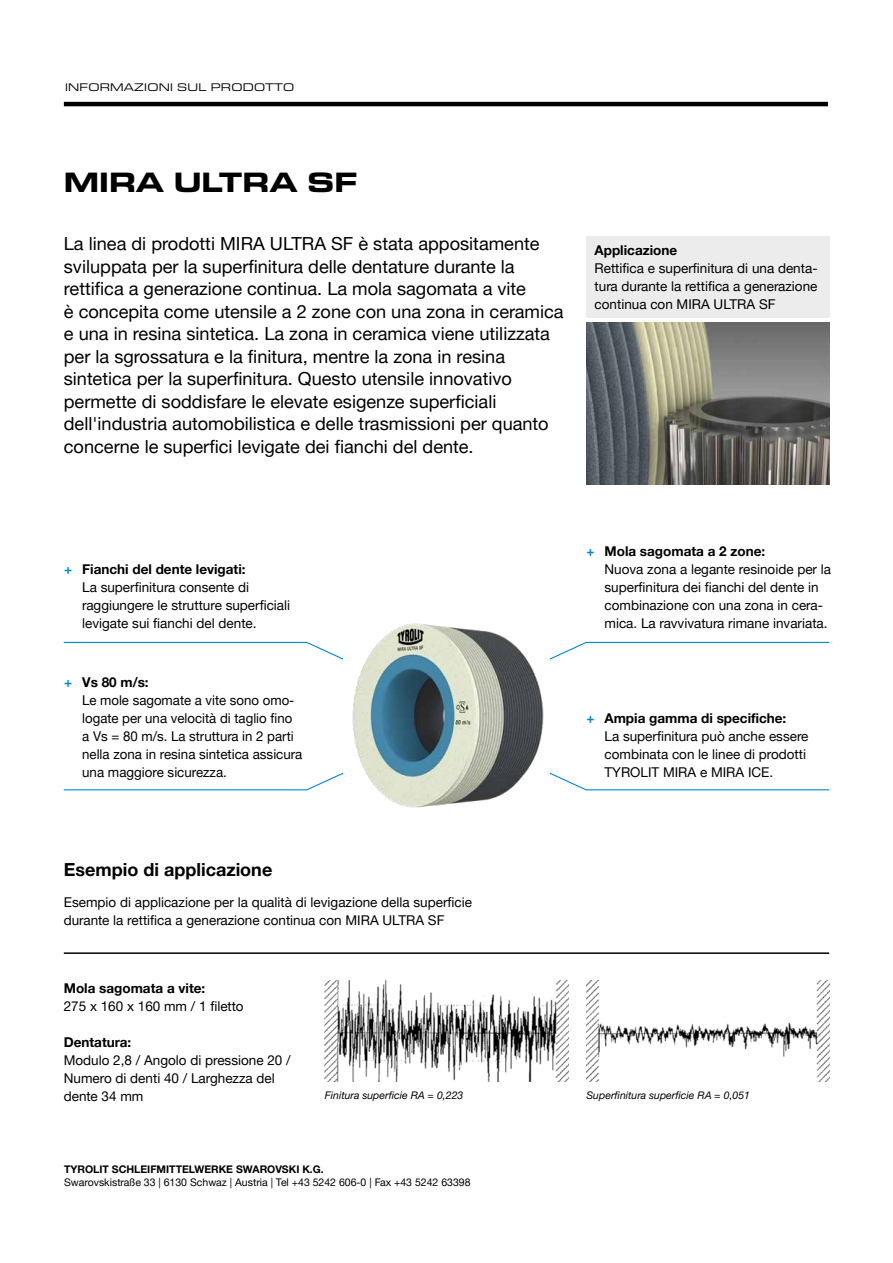
<style>
.page{position:relative;width:893px;height:1263px;background:#fff}
.page>*{position:absolute;margin:0;border:0;box-sizing:border-box;transform-origin:0 0}
.t1{font:700 expanded 28.5px "Eurostile Next W1 G";color:#000}
.t2{font:18px/22.5px "Helvetica Neue LTW1 G";color:#000}
.t3{font:700 18px "Helvetica Neue LTW1 G";color:#000}
.t4{font:13.5px/18px "Helvetica Neue LTW1 G";color:#000}
.t5{font:700 13.5px "Helvetica Neue LTW1 G";color:#000}
.t6{font:expanded 11.25px "Eurostile Next W1 G";letter-spacing:.02em;color:#000}
.t7{font:10.5px "Helvetica Neue LTW1 G";color:#000}
.t8{font:italic 10.5px "Helvetica Neue LTW1 G";color:#000}
.t9{font:700 10.5px "Helvetica Neue LTW1 G";color:#000}
.s1{font-weight:700;color:#008ad2}
.s2{font-weight:700}
</style>
<div class="page">
<img style="left:352px;top:623px;width:192px;height:185px">
<hr style="left:64px;top:102px;width:764px;height:4px;background:#000">
<img style="left:325px;top:980px;width:243px;height:102px">
<img style="left:586px;top:980px;width:244px;height:102px">
<svg style="left:63px;top:641px;width:281px;height:19px"></svg>
<svg style="left:63px;top:772px;width:281px;height:19px"></svg>
<svg style="left:549px;top:641px;width:281px;height:19px"></svg>
<svg style="left:549px;top:772px;width:281px;height:19px"></svg>
<hr style="left:64px;top:952px;width:765px;height:2px;background:#000">
<img style="left:586px;top:322px;width:244px;height:163px">
<div style="left:586px;top:237px;width:243px;height:81px;background:#ececec"></div>
<p class="t6" style="left:65px;top:80px;width:231px">INFORMAZIONI SUL PRODOTTO</p>
<h1 class="t1" style="left:64px;top:163px;width:295px">MIRA ULTRA SF</h1>
<p class="t2" style="left:64px;top:233px;width:501px">La linea di prodotti MIRA ULTRA SF è stata appositamente sviluppata per la superfinitura delle dentature durante la rettifica a generazione continua. La mola sagomata a vite<br>è concepita come utensile a 2 zone con una zona in ceramica e una in resina sintetica. La zona in ceramica viene utilizzata per la sgrossatura e la finitura, mentre la zona in resina sintetica per la superfinitura. Questo utensile innovativo permette di soddisfare le elevate esigenze superficiali dell'industria automobilistica e delle trasmissioni per quanto concerne le superfici levigate dei fianchi del dente.</p>
<p class="t5" style="left:595px;top:242px;width:84px">Applicazione</p>
<p class="t4" style="left:595px;top:259px;width:224px;text-align:justify">Rettifica e superfinitura di una denta&shy;tura durante la rettifica a generazione continua con MIRA ULTRA SF</p>
<p class="t4" style="left:82px;top:560px;width:209px;text-indent:-18px"><span class="s1">+</span> <span class="s2">Fianchi del dente levigati:<br></span>La superfinitura consente di raggiungere le strutture superficiali levigate sui fianchi del dente.</p>
<p class="t4" style="left:82px;top:673px;width:221px;text-indent:-18px"><span class="s1">+</span> <span class="s2">Vs 80 m/s:<br></span>Le mole sagomate a vite sono omo&shy;logate per una velocità di taglio fino a Vs = 80 m/s. La struttura in 2 parti nella zona in resina sintetica assicura una maggiore sicurezza.</p>
<h2 class="t3" style="left:64px;top:858px;width:210px">Esempio di applicazione</h2>
<p class="t4" style="left:64px;top:893px;width:410px">Esempio di applicazione per la qualità di levigazione della superficie durante la rettifica a generazione continua con MIRA ULTRA SF</p>
<p class="t4" style="left:604px;top:542px;width:228px;text-indent:-18px"><span class="s1">+</span> <span class="s2">Mola sagomata a 2 zone:<br></span>Nuova zona a legante resinoide per la superfinitura dei fianchi del dente in combinazione con una zona in cera&shy;mica. La ravvivatura rimane invariata.</p>
<p class="t4" style="left:604px;top:709px;width:205px;text-indent:-18px"><span class="s1">+</span> <span class="s2">Ampia gamma di specifiche:<br></span>La superfinitura può anche essere combinata con le linee di prodotti<br>TYROLIT MIRA e MIRA ICE.</p>
<p class="t5" style="left:64px;top:980px;width:143px">Mola sagomata a vite:</p>
<p class="t4" style="left:64px;top:997px;width:181px">275 x 160 x 160 mm / 1 filetto</p>
<p class="t5" style="left:64px;top:1034px;width:69px">Dentatura:</p>
<p class="t4" style="left:64px;top:1051px;width:228px">Modulo 2,8 / Angolo di pressione 20 /<br>Numero di denti 40 / Larghezza del dente 34 mm</p>
<p class="t8" style="left:325px;top:1089px;width:140px">Finitura superficie RA = 0,223</p>
<p class="t8" style="left:586px;top:1089px;width:165px">Superfinitura superficie RA = 0,051</p>
<p class="t9" style="left:64px;top:1163px;width:261px">TYROLIT SCHLEIFMITTELWERKE SWAROVSKI K.G.</p>
<p class="t7" style="left:64px;top:1176px;width:408px">Swarovskistraße 33 | 6130 Schwaz | Austria | Tel +43 5242 606-0 | Fax +43 5242 63398</p>
</div>
